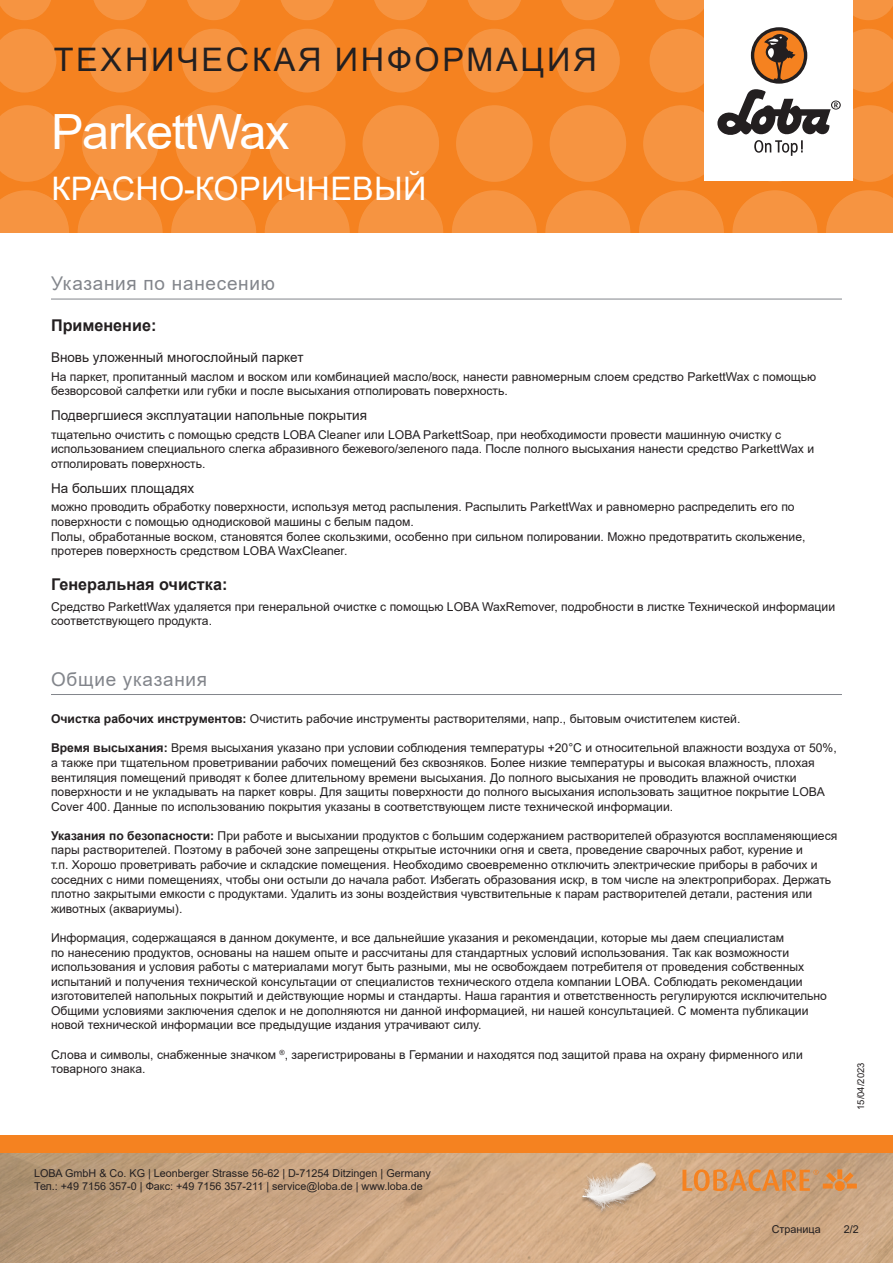
<style>
.page{position:relative;width:893px;height:1263px;background:#fff}
.page>*{position:absolute;margin:0;border:0;box-sizing:border-box;transform-origin:0 0}
.Produktname_Arial{font:48.6px "Arial";letter-spacing:-.025em;color:#fff}
.t1{font:32.4px "Arial";letter-spacing:.085em;color:#231f20}
.t2{font:32.4px "Arial";letter-spacing:.01em;color:#fff}
.Titel_grau_Arial{font:18.9px "Arial";letter-spacing:.04em;color:#82858b}
.h1_Arial{font:700 16.2px "Arial";color:#231f20}
.h2_Arial{font:13.5px "Arial";color:#231f20}
.Text_Arial{font:12.15px/14.5px "Arial";color:#231f20}
.t3{font:10.8px/12.9px "Arial";color:#231f20}
.t4{font:9.45px "Arial";color:#231f20}
.s1{font-weight:700}
</style>
<div class="page">
<div style="left:0;top:0;width:893px;height:233px;background:#f58220"></div>
<svg style="left:0;top:190px;width:69px;height:43px"></svg>
<svg style="left:78px;top:190px;width:85px;height:85px;fill:#f69441"></svg>
<svg style="left:171px;top:190px;width:85px;height:85px;fill:#f69441"></svg>
<svg style="left:265px;top:190px;width:85px;height:85px;fill:#f69441"></svg>
<svg style="left:358px;top:190px;width:85px;height:85px;fill:#f69441"></svg>
<svg style="left:545px;top:190px;width:85px;height:85px;fill:#f69441"></svg>
<svg style="left:452px;top:190px;width:85px;height:85px;fill:#f69441"></svg>
<svg style="left:732px;top:190px;width:85px;height:85px;fill:#f69441"></svg>
<svg style="left:639px;top:190px;width:85px;height:85px;fill:#f69441"></svg>
<svg style="left:826px;top:190px;width:67px;height:43px"></svg>
<svg style="left:0;top:105px;width:65px;height:77px"></svg>
<svg style="left:82px;top:105px;width:76px;height:77px"></svg>
<svg style="left:175px;top:105px;width:77px;height:77px"></svg>
<svg style="left:269px;top:105px;width:76px;height:77px"></svg>
<svg style="left:456px;top:105px;width:77px;height:77px"></svg>
<svg style="left:362px;top:105px;width:77px;height:77px"></svg>
<svg style="left:550px;top:105px;width:76px;height:77px"></svg>
<svg style="left:0;top:29px;width:56px;height:63px"></svg>
<svg style="left:182px;top:29px;width:64px;height:63px"></svg>
<svg style="left:88px;top:29px;width:64px;height:63px"></svg>
<svg style="left:275px;top:29px;width:64px;height:63px"></svg>
<svg style="left:462px;top:29px;width:64px;height:63px"></svg>
<svg style="left:369px;top:29px;width:64px;height:63px"></svg>
<svg style="left:556px;top:29px;width:64px;height:63px"></svg>
<svg style="left:0;top:0;width:51px;height:20px"></svg>
<svg style="left:187px;top:0;width:53px;height:20px"></svg>
<svg style="left:468px;top:0;width:53px;height:20px"></svg>
<svg style="left:655px;top:0;width:49px;height:20px"></svg>
<svg style="left:93px;top:0;width:54px;height:20px"></svg>
<svg style="left:374px;top:0;width:54px;height:20px"></svg>
<svg style="left:281px;top:0;width:53px;height:20px"></svg>
<svg style="left:561px;top:0;width:54px;height:20px"></svg>
<svg style="left:853px;top:0;width:40px;height:20px"></svg>
<img style="left:0;top:1152px;width:893px;height:111px">
<div style="left:0;top:1135px;width:893px;height:17px;background:#f58220"></div>
<div style="left:704px;top:0;width:149px;height:181px;background:#fff"></div>
<svg style="left:643px;top:29px;width:250px;height:153px"></svg>
<img style="left:578px;top:1161px;width:82px;height:81px">
<svg style="left:682px;top:1169px;width:175px;height:22px"></svg>
<hr style="left:51px;top:694px;width:791px;height:1px;background:#82858b">
<hr style="left:51px;top:299px;width:791px;height:1px;background:#82858b">
<h2 class="t1" style="left:54px;top:37px;width:544px">ТЕХНИЧЕСКАЯ ИНФОРМАЦИЯ</h2>
<p class="Produktname_Arial" style="left:51px;top:99px;width:240px">ParkettWax</p>
<h2 class="t2" style="left:52px;top:166px;width:376px">КРАСНО-КОРИЧНЕВЫЙ</h2>
<p class="Titel_grau_Arial" style="left:51px;top:270px;width:225px">Указания по нанесению</p>
<p class="h1_Arial" style="left:51px;top:314px;width:107px">Применение:</p>
<p class="h2_Arial" style="left:51px;top:348px;width:254px">Вновь уложенный многослойный паркет</p>
<p class="Text_Arial" style="left:51px;top:369px;width:767px">На паркет, пропитанный маслом и воском или комбинацией масло/воск, нанести равномерным слоем средство ParkettWax с помощью безворсовой салфетки или губки и после высыхания отполировать поверхность.</p>
<p class="h2_Arial" style="left:51px;top:406px;width:318px">Подвергшиеся эксплуатации напольные покрытия</p>
<p class="Text_Arial" style="left:51px;top:427px;width:765px">тщательно очистить с помощью средств LOBA Cleaner или LOBA ParkettSoap, при необходимости провести машинную очистку с использованием специального слегка абразивного бежевого/зеленого пада. После полного высыхания нанести средство ParkettWax и отполировать поверхность.</p>
<p class="h2_Arial" style="left:51px;top:479px;width:145px">На больших площадях</p>
<p class="Text_Arial" style="left:51px;top:500px;width:745px">можно проводить обработку поверхности, используя метод распыления. Распылить ParkettWax и равномерно распределить его по поверхности с помощью однодисковой машины с белым падом.</p>
<p class="Text_Arial" style="left:51px;top:529px;width:756px">Полы, обработанные воском, становятся более скользкими, особенно при сильном полировании. Можно предотвратить скольжение, протерев поверхность средством LOBA WaxCleaner.</p>
<p class="h1_Arial" style="left:51px;top:572px;width:178px">Генеральная очистка:</p>
<p class="Text_Arial" style="left:51px;top:599px;width:786px">Средство ParkettWax удаляется при генеральной очистке с помощью LOBA WaxRemover, подробности в листке Технической информации соответствующего продукта.</p>
<p class="Titel_grau_Arial" style="left:51px;top:666px;width:158px">Общие указания</p>
<p class="Text_Arial" style="left:51px;top:712px;width:691px"><span class="s1">Очистка рабочих инструментов:</span> Очистить рабочие инструменты растворителями, напр., бытовым очистителем кистей.</p>
<p class="Text_Arial" style="left:51px;top:741px;width:787px"><span class="s1">Время высыхания:</span> Время высыхания указано при условии соблюдения температуры +20°C и относительной влажности воздуха от 50%, а также при тщательном проветривании рабочих помещений без сквозняков. Более низкие температуры и высокая влажность, плохая вентиляция помещений приводят к более длительному времени высыхания. До полного высыхания не проводить влажной очистки поверхности и не укладывать на паркет ковры. Для защиты поверхности до полного высыхания использовать защитное покрытие LOBA Cover 400. Данные по использованию покрытия указаны в соответствующем листе технической информации.</p>
<p class="Text_Arial" style="left:51px;top:828px;width:788px"><span class="s1">Указания по безопасности:</span> При работе и высыхании продуктов с большим содержанием растворителей образуются воспламеняющиеся пары растворителей. Поэтому в рабочей зоне запрещены открытые источники огня и света, проведение сварочных работ, курение и<br>т.п. Хорошо проветривать рабочие и складские помещения. Необходимо своевременно отключить электрические приборы в рабочих и соседних с ними помещениях, чтобы они остыли до начала работ. Избегать образования искр, в том числе на электроприборах. Держать плотно закрытыми емкости с продуктами. Удалить из зоны воздействия чувствительные к парам растворителей детали, растения или животных (аквариумы).</p>
<p class="Text_Arial" style="left:51px;top:930px;width:777px">Информация, содержащаяся в данном документе, и все дальнейшие указания и рекомендации, которые мы даем специалистам<br>по нанесению продуктов, основаны на нашем опыте и рассчитаны для стандартных условий использования. Так как возможности использования и условия работы с материалами могут быть разными, мы не освобождаем потребителя от проведения собственных испытаний и получения технической консультации от специалистов технического отдела компании LOBA. Соблюдать рекомендации изготовителей напольных покрытий и действующие нормы и стандарты. Наша гарантия и ответственность регулируются исключительно Общими условиями заключения сделок и не дополняются ни данной информацией, ни нашей консультацией. С момента публикации новой технической информации все предыдущие издания утрачивают силу.</p>
<p class="Text_Arial" style="left:51px;top:1047px;width:753px">Слова и символы, снабженные значком <sup>®</sup>, зарегистрированы в Германии и находятся под защитой права на охрану фирменного или товарного знака.</p>
<p class="t4" style="left:854px;top:1110px;width:49px;rotate:-90deg">15/04/2023</p>
<p class="t3" style="left:34px;top:1167px;width:398px">LOBA GmbH &amp; Co. KG | Leonberger Strasse 56-62 | D-71254 Ditzingen | Germany<br>Тел.: +49 7156 357-0 | Факс: +49 7156 357-211 | service@loba.de | www.loba.de</p>
<p class="t3" style="left:772px;top:1222px;width:50px">Страница</p>
<p class="t3" style="left:844px;top:1222px;width:17px">2/2</p>
</div>
